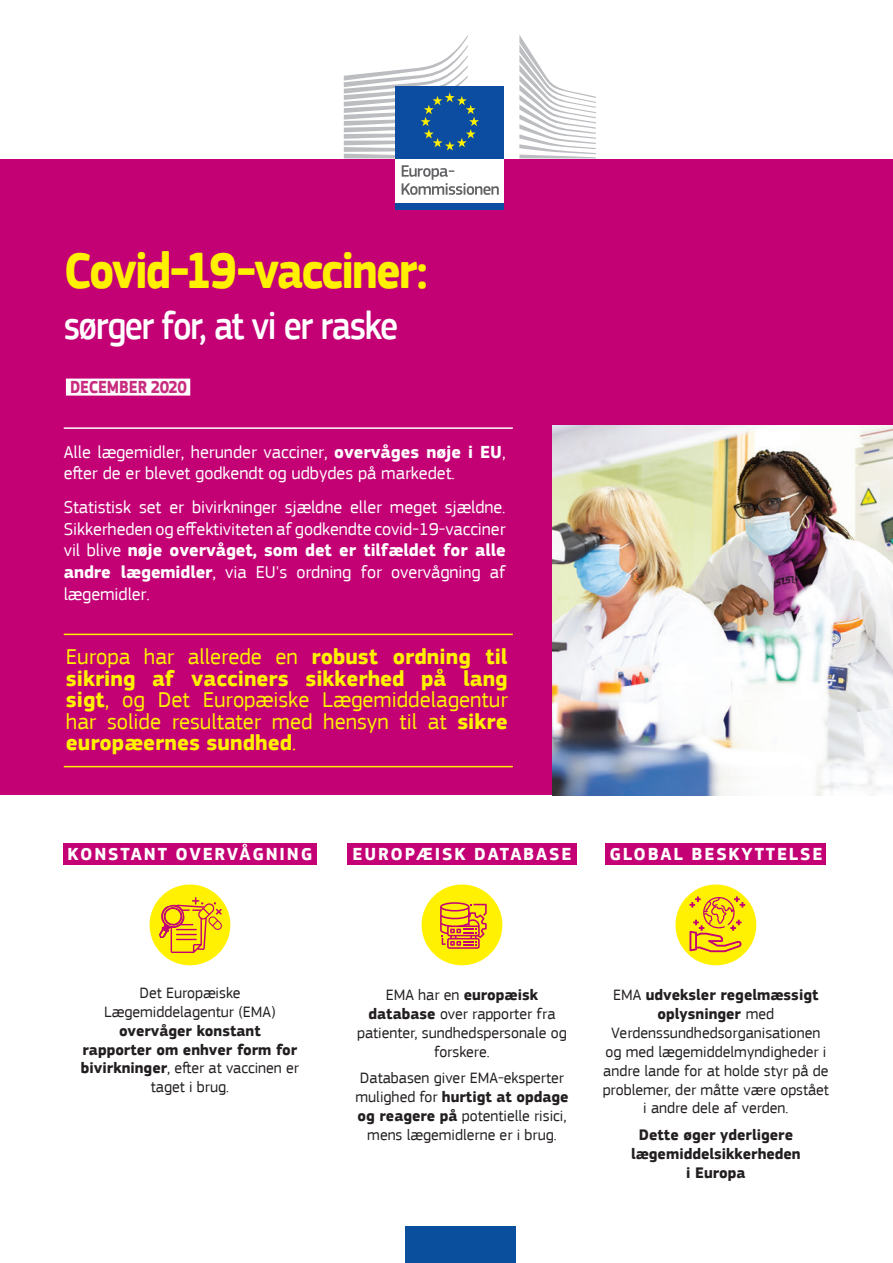
<style>
.page{position:relative;width:893px;height:1263px;background:#fff}
.page>*{position:absolute;margin:0;border:0;box-sizing:border-box;transform-origin:0 0}
._01_Header_Title{font:700 52.5px "EC Square Sans Pro";letter-spacing:-.045em;color:#fff101;scale:.88 1}
._01_Header_Subtitle{font:500 40.5px "EC Square Sans Pro";letter-spacing:-.045em;color:#fff;scale:.88 1}
._04_Teaser_Text{font:22.5px/21.6px "EC Square Sans Pro";color:#fff101;text-align:justify}
._04_Teaser_Text-2{font:18px/21.6px "EC Square Sans Pro";color:#fff}
.Title_3{font:700 18px "EC Square Sans Pro";letter-spacing:.1em;color:#fff}
.Date{font:700 18px "EC Square Sans Pro";letter-spacing:-.01em;color:#c82c7e;scale:.88 1}
.Body_text{font:15.75px/18.9px "EC Square Sans Pro";color:#231f20;text-align:center}
.Body_text-2{font:700 15.75px/18.9px "EC Square Sans Pro";color:#231f20;text-align:center}
.s1{font-weight:700}
</style>
<div class="page">
<div style="left:0;top:159px;width:893px;height:636px;background:#c30175"></div>
<img style="left:553px;top:425px;width:340px;height:370px">
<div style="left:66px;top:379px;width:124px;height:17px;background:#fff"></div>
<div style="left:63px;top:843px;width:254px;height:21px;background:#c30175"></div>
<div style="left:347px;top:843px;width:230px;height:22px;background:#c30175"></div>
<div style="left:606px;top:843px;width:220px;height:21px;background:#c30175"></div>
<hr style="left:64px;top:766px;width:449px;height:1px;background:#fff101">
<hr style="left:64px;top:634px;width:449px;height:1px;background:#fff101">
<hr style="left:64px;top:427px;width:449px;height:2px;background:#fff">
<div style="left:395px;top:156px;width:109px;height:49px;background:#fff"></div>
<div style="left:395px;top:86px;width:109px;height:72px;background:#0d4da1"></div>
<svg style="left:344px;top:35px;width:135px;height:123px"></svg>
<div style="left:395px;top:203px;width:109px;height:6px;background:#0d4da1"></div>
<svg style="left:519px;top:35px;width:77px;height:123px"></svg>
<svg style="left:402px;top:165px;width:97px;height:30px"></svg>
<div style="left:405px;top:1226px;width:111px;height:37px;background:#0a4f9d"></div>
<div style="left:150px;top:884px;width:80px;height:81px;background:#fff101;border-radius:50%"></div>
<svg style="left:159px;top:897px;width:63px;height:56px"></svg>
<div style="left:675px;top:884px;width:81px;height:81px;background:#fff101;border-radius:50%"></div>
<svg style="left:689px;top:896px;width:56px;height:56px"></svg>
<div style="left:422px;top:884px;width:80px;height:81px;background:#fff101;border-radius:50%"></div>
<svg style="left:440px;top:902px;width:47px;height:47px"></svg>
<p class="_01_Header_Title" style="left:64px;top:239px;width:415px">Covid-19-vacciner:</p>
<p class="_01_Header_Subtitle" style="left:64px;top:302px;width:381px">sørger for, at vi er raske</p>
<p class="Date" style="left:70px;top:376px;width:134px">DECEMBER 2020</p>
<p class="_04_Teaser_Text-2" style="left:64px;top:441px;width:443px">Alle lægemidler, herunder vacciner, <span class="s1">overvåges nøje i EU</span>, efter de er blevet godkendt og udbydes på markedet.</p>
<p class="_04_Teaser_Text-2" style="left:64px;top:496px;width:443px;text-align:justify">Statistisk set er bivirkninger sjældne eller meget sjældne.<br>Sikkerheden og effektiviteten af godkendte covid-19-vacciner vil blive <span class="s1">nøje overvåget, som det er tilfældet for alle andre lægemidler</span>, via EU's ordning for overvågning af lægemidler.</p>
<p class="_04_Teaser_Text" style="left:66px;top:646px;width:443px">Europa har allerede en <span class="s1">robust ordning til sikring af vacciners sikkerhed på lang sigt</span>, og Det Europæiske Lægemiddelagentur har solide resultater med hensyn til at <span class="s1">sikre europæernes sundhed</span>.</p>
<p class="Title_3" style="left:68px;top:843px;width:246px">KONSTANT OVERVÅGNING</p>
<p class="Title_3" style="left:353px;top:843px;width:220px">EUROPÆISK DATABASE</p>
<p class="Title_3" style="left:609px;top:843px;width:215px">GLOBAL BESKYTTELSE</p>
<p class="Body_text" style="left:81px;top:983px;width:220px">Det Europæiske<br>Lægemiddelagentur (EMA) <span class="s1">overvåger konstant<br>rapporter om enhver form for bivirkninger</span>, efter at vaccinen er taget i brug.</p>
<p class="Body_text" style="left:357px;top:985px;width:211px">EMA har en <span class="s1">europæisk database</span> over rapporter fra patienter, sundhedspersonale og forskere.</p>
<p class="Body_text" style="left:355px;top:1068px;width:215px">Databasen giver EMA-eksperter mulighed for <span class="s1">hurtigt at opdage og reagere på</span> potentielle risici, mens lægemidlerne er i brug.</p>
<p class="Body_text" style="left:603px;top:985px;width:228px">EMA <span class="s1">udveksler regelmæssigt oplysninger</span> med<br>Verdenssundhedsorganisationen og med lægemiddelmyndigheder i andre lande for at holde styr på de problemer, der måtte være opstået i andre dele af verden.</p>
<p class="Body_text-2" style="left:631px;top:1126px;width:171px">Dette øger yderligere lægemiddelsikkerheden i Europa</p>
</div>
